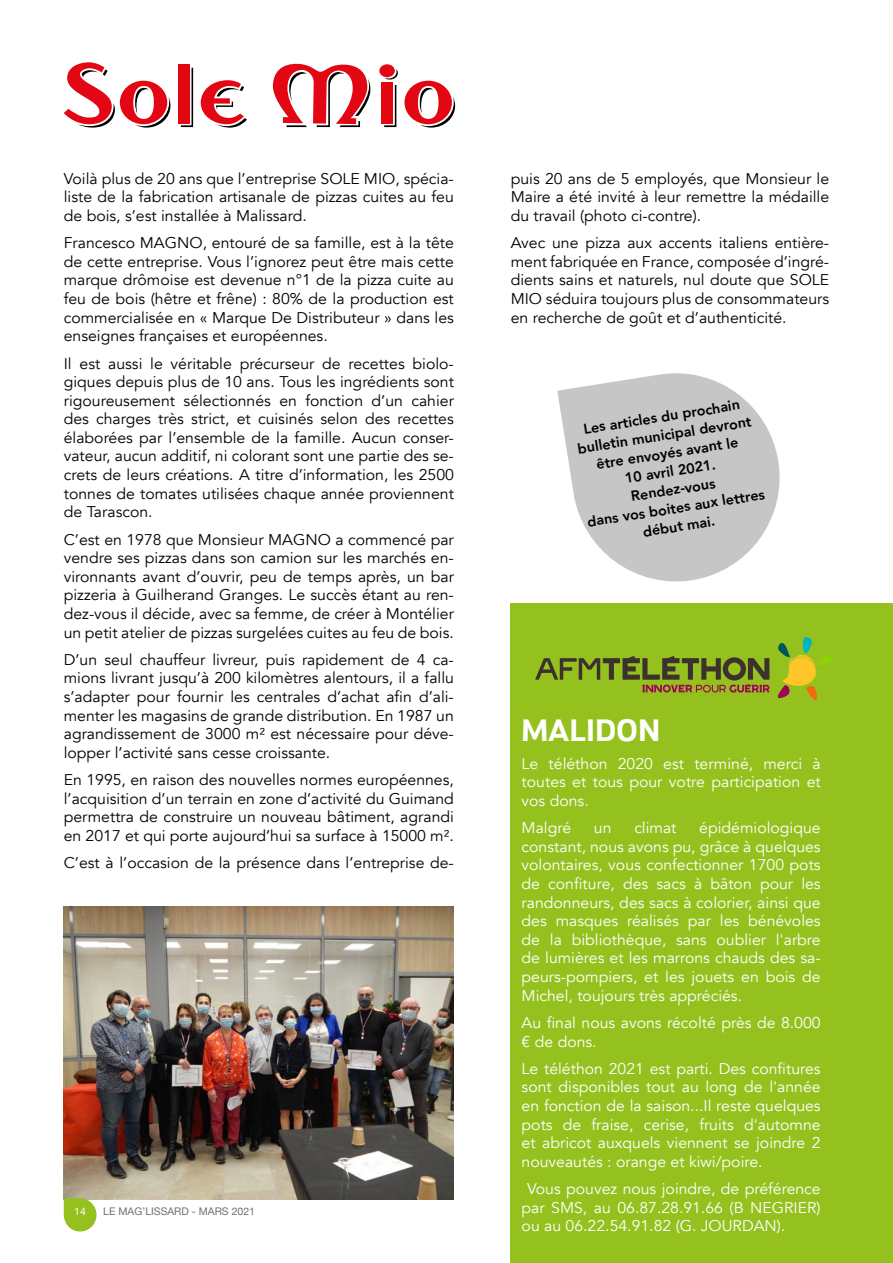
<style>
.page{position:relative;width:893px;height:1263px;background:#fff}
.page>*{position:absolute;margin:0;border:0;box-sizing:border-box;transform-origin:0 0}
.t1{font:700 30px "Altair";color:#fff}
.t2{font:15.45px/18.6px "Avenir";color:#000;text-align:justify}
.t3{font:15.45px/18.6px "Avenir";color:#fff;text-align:justify}
.t4{font:800 14.4px/18.5px "Avenir";color:#000;text-align:center}
.t5{font:10.5px "Helvetica Neue";color:#706f6f}
.t6{font:10.5px "Helvetica Neue";color:#fff}
</style>
<div class="page">
<div style="left:511px;top:604px;width:382px;height:659px;background:#95c11f"></div>
<svg style="left:535px;top:656px;width:234px;height:37px"></svg>
<svg style="left:778px;top:637px;width:54px;height:63px"></svg>
<img style="left:64px;top:906px;width:390px;height:293px">
<svg style="left:181px;top:68px;width:12px;height:59px"></svg>
<svg style="left:384px;top:69px;width:14px;height:58px"></svg>
<div style="left:178px;top:64px;width:12px;height:60px;background:#e30613"></div>
<svg style="left:64px;top:62px;width:106px;height:66px"></svg>
<svg style="left:201px;top:80px;width:46px;height:48px"></svg>
<div style="left:379px;top:64px;width:16px;height:13px;background:#e30613;border-radius:50%"></div>
<svg style="left:404px;top:81px;width:51px;height:47px"></svg>
<svg style="left:273px;top:64px;width:97px;height:63px"></svg>
<div style="left:381px;top:82px;width:12px;height:42px;background:#e30613"></div>
<svg style="left:64px;top:1198px;width:33px;height:33px"></svg>
<svg style="left:557px;top:373px;width:223px;height:209px;fill:#c6c6c6"></svg>
<p class="t2" style="left:64px;top:169px;width:392px">Voilà plus de 20 ans que l’entreprise SOLE MIO, spécia&shy;liste de la fabrication artisanale de pizzas cuites au feu de bois, s’est installée à Malissard.</p>
<p class="t2" style="left:64px;top:234px;width:392px">Francesco MAGNO, entouré de sa famille, est à la tête de cette entreprise. Vous l’ignorez peut être mais cette marque drômoise est devenue n°1 de la pizza cuite au feu de bois (hêtre et frêne) : 80% de la production est commercialisée en « Marque De Distributeur » dans les enseignes françaises et européennes.</p>
<p class="t2" style="left:64px;top:354px;width:392px">Il est aussi le véritable précurseur de recettes biolo&shy;giques depuis plus de 10 ans. Tous les ingrédients sont rigoureusement sélectionnés en fonction d’un cahier des charges très strict, et cuisinés selon des recettes élaborées par l’ensemble de la famille. Aucun conser&shy;vateur, aucun additif, ni colorant sont une partie des se&shy;crets de leurs créations. A titre d’information, les 2500 tonnes de tomates utilisées chaque année proviennent de Tarascon.</p>
<p class="t2" style="left:64px;top:530px;width:392px">C’est en 1978 que Monsieur MAGNO a commencé par vendre ses pizzas dans son camion sur les marchés en&shy;vironnants avant d’ouvrir, peu de temps après, un bar pizzeria à Guilherand Granges. Le succès étant au ren&shy;dez-vous il décide, avec sa femme, de créer à Montélier un petit atelier de pizzas surgelées cuites au feu de bois.</p>
<p class="t2" style="left:64px;top:650px;width:392px">D’un seul chauffeur livreur, puis rapidement de 4 ca&shy;mions livrant jusqu’à 200 kilomètres alentours, il a fallu s’adapter pour fournir les centrales d’achat afin d’ali&shy;menter les magasins de grande distribution. En 1987 un agrandissement de 3000 m² est nécessaire pour déve&shy;lopper l’activité sans cesse croissante.</p>
<p class="t2" style="left:64px;top:771px;width:392px">En 1995, en raison des nouvelles normes européennes, l’acquisition d’un terrain en zone d’activité du Guimand permettra de construire un nouveau bâtiment, agrandi en 2017 et qui porte aujourd’hui sa surface à 15000 m².</p>
<p class="t2" style="left:64px;top:854px;width:392px">C’est à l’occasion de la présence dans l’entreprise de-</p>
<p class="t6" style="left:74px;top:1204px;width:13px">14</p>
<p class="t5" style="left:103px;top:1204px;width:153px">LE MAG’LISSARD - MARS 2021</p>
<p class="t2" style="left:511px;top:169px;width:320px">puis 20 ans de 5 employés, que Monsieur le Maire a été invité à leur remettre la médaille du travail (photo ci-contre).</p>
<p class="t2" style="left:511px;top:234px;width:320px">Avec une pizza aux accents italiens entière&shy;ment fabriquée en France, composée d’ingré&shy;dients sains et naturels, nul doute que SOLE MIO séduira toujours plus de consommateurs en recherche de goût et d’authenticité.</p>
<p class="t4" style="left:572px;top:421px;width:181px;rotate:-9deg">Les articles du prochain bulletin municipal devront être envoyés avant le<br>10 avril 2021.<br>Rendez-vous<br>dans vos boites aux lettres début mai.</p>
<h1 class="t1" style="left:522px;top:711px;width:140px">MALIDON</h1>
<p class="t3" style="left:522px;top:754px;width:301px">Le téléthon 2020 est terminé, merci à toutes et tous pour votre participation et vos dons.</p>
<p class="t3" style="left:522px;top:819px;width:51px">Malgré</p>
<p class="t3" style="left:594px;top:819px;width:19px">un</p>
<p class="t3" style="left:634px;top:819px;width:44px">climat</p>
<p class="t3" style="left:522px;top:819px;width:301px;text-indent:178px">épidémiologique constant, nous avons pu, grâce à quelques volontaires, vous confectionner 1700 pots de confiture, des sacs à bâton pour les randonneurs, des sacs à colorier, ainsi que des masques réalisés par les bénévoles de la bibliothèque, sans oublier l'arbre de lumières et les marrons chauds des sa&shy;peurs-pompiers, et les jouets en bois de Michel, toujours très appréciés.</p>
<p class="t3" style="left:522px;top:1013px;width:301px">Au final nous avons récolté près de 8.000 € de dons.</p>
<p class="t3" style="left:522px;top:1059px;width:301px">Le téléthon 2021 est parti. Des confitures sont disponibles tout au long de l'année en fonction de la saison...Il reste quelques pots de fraise, cerise, fruits d'automne et abricot auxquels viennent se joindre 2 nouveautés : orange et kiwi/poire.</p>
<p class="t3" style="left:522px;top:1180px;width:301px;text-indent:5px">Vous pouvez nous joindre, de préférence par SMS, au 06.87.28.91.66 (B NEGRIER) ou au 06.22.54.91.82 (G. JOURDAN).</p>
</div>
